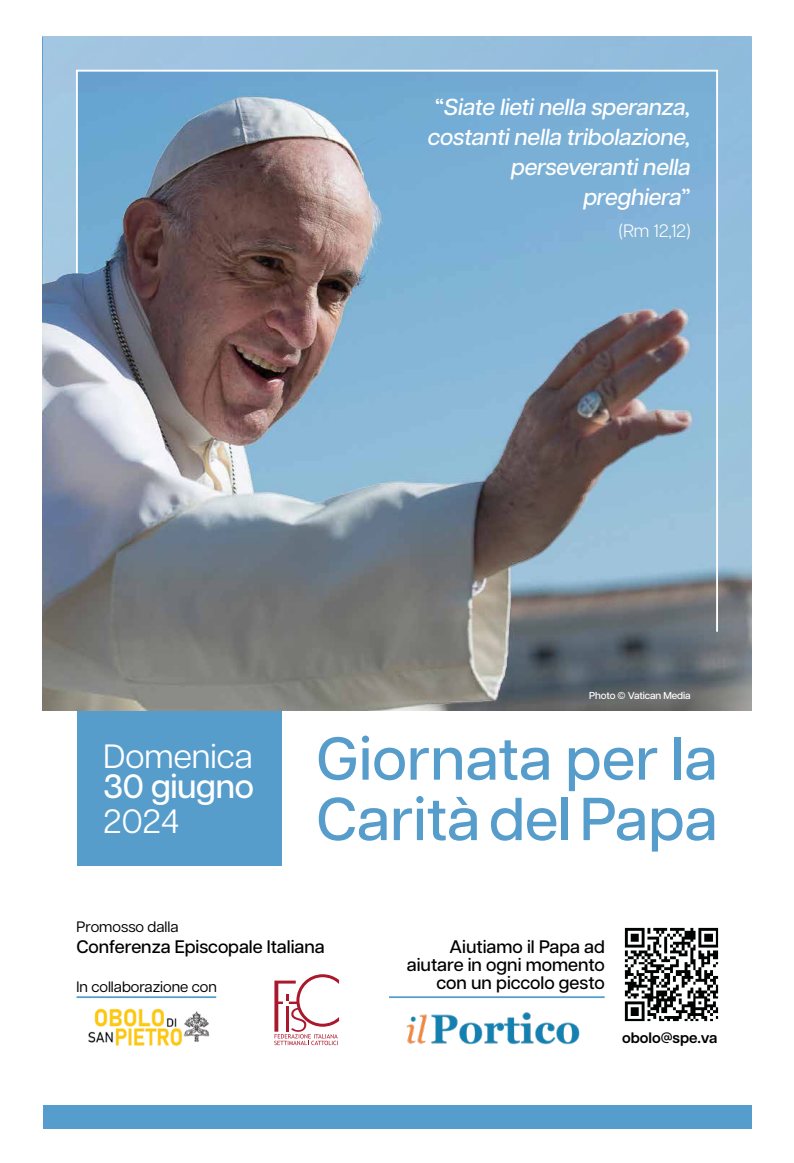
<style>
.page{position:relative;width:794px;height:1163px;background:#fff}
.page>*{position:absolute;margin:0;border:0;box-sizing:border-box;transform-origin:0 0}
.t1{font:500 60.4px/60.4px "Articulat CF";letter-spacing:.005em;color:#579dcc}
.t2{font:33.6px "Articulat CF";color:#fff}
.t3{font:500 33.6px "Articulat CF";letter-spacing:-.01em;color:#fff}
.t4{font:italic 500 23.1px/29.9px "Articulat CF";letter-spacing:-.01em;color:#fff;text-align:right}
.t5{font:500 18.1px/18.1px "Articulat CF";color:#000;text-align:right}
.t6{font:300 18px "Articulat CF";color:#fff}
.t7{font:15.1px "Articulat CF";color:#000}
.t8{font:600 15.1px "Articulat CF";color:#000}
.t9{font:500 10.1px "Articulat CF";letter-spacing:-.01em;color:#fff}
.s1{font-style:normal}
</style>
<div class="page">
<hr style="left:793px;top:104px;width:1px;height:126px;background:#a56280">
<hr style="left:793px;top:253px;width:1px;height:127px;background:#a56280">
<hr style="left:793px;top:403px;width:1px;height:126px;background:#a56280">
<hr style="left:793px;top:552px;width:1px;height:127px;background:#a56280">
<div style="left:77px;top:710px;width:204px;height:155px;background:#579dcc"></div>
<img style="left:624px;top:927px;width:95px;height:95px">
<img style="left:88px;top:1008px;width:122px;height:38px">
<hr style="left:389px;top:996px;width:216px;height:1px;background:#579dcc">
<hr style="left:77px;top:996px;width:139px;height:1px;background:#579dcc">
<svg style="left:274px;top:974px;width:65px;height:70px"></svg>
<svg style="left:43px;top:36px;width:708px;height:595px;background:#9dc2df"></svg>
<img style="left:43px;top:72px;width:708px;height:638px">
<img style="left:406px;top:1012px;width:174px;height:33px">
<div style="left:43px;top:1105px;width:708px;height:23px;background:#559dcd"></div>
<p class="t4" style="left:428px;top:91px;width:264px"><span class="s1">“</span>Siate lieti nella speranza, costanti nella tribolazione, perseveranti nella preghiera<span class="s1">”</span></p>
<p class="t6" style="left:619px;top:218px;width:73px">(Rm 12,12)</p>
<h2 class="t2" style="left:104px;top:731px;width:151px">Domenica</h2>
<h2 class="t3" style="left:104px;top:761px;width:152px">30 giugno</h2>
<h2 class="t2" style="left:104px;top:796px;width:77px">2024</h2>
<p class="t9" style="left:589px;top:687px;width:103px">Photo © Vatican Media</p>
<h1 class="t1" style="left:316px;top:725px;width:403px">Giornata per la<br>Carità del Papa</h1>
<p class="t7" style="left:76px;top:915px;width:104px">Promosso dalla</p>
<p class="t5" style="left:76px;top:936px;width:250px">Conferenza Episcopale Italiana</p>
<p class="t7" style="left:76px;top:976px;width:142px">In collaborazione con</p>
<p class="t5" style="left:407px;top:936px;width:199px">Aiutiamo il Papa ad aiutare in ogni momento con un piccolo gesto</p>
<p class="t8" style="left:622px;top:1026px;width:97px">obolo@spe.va</p>
</div>
